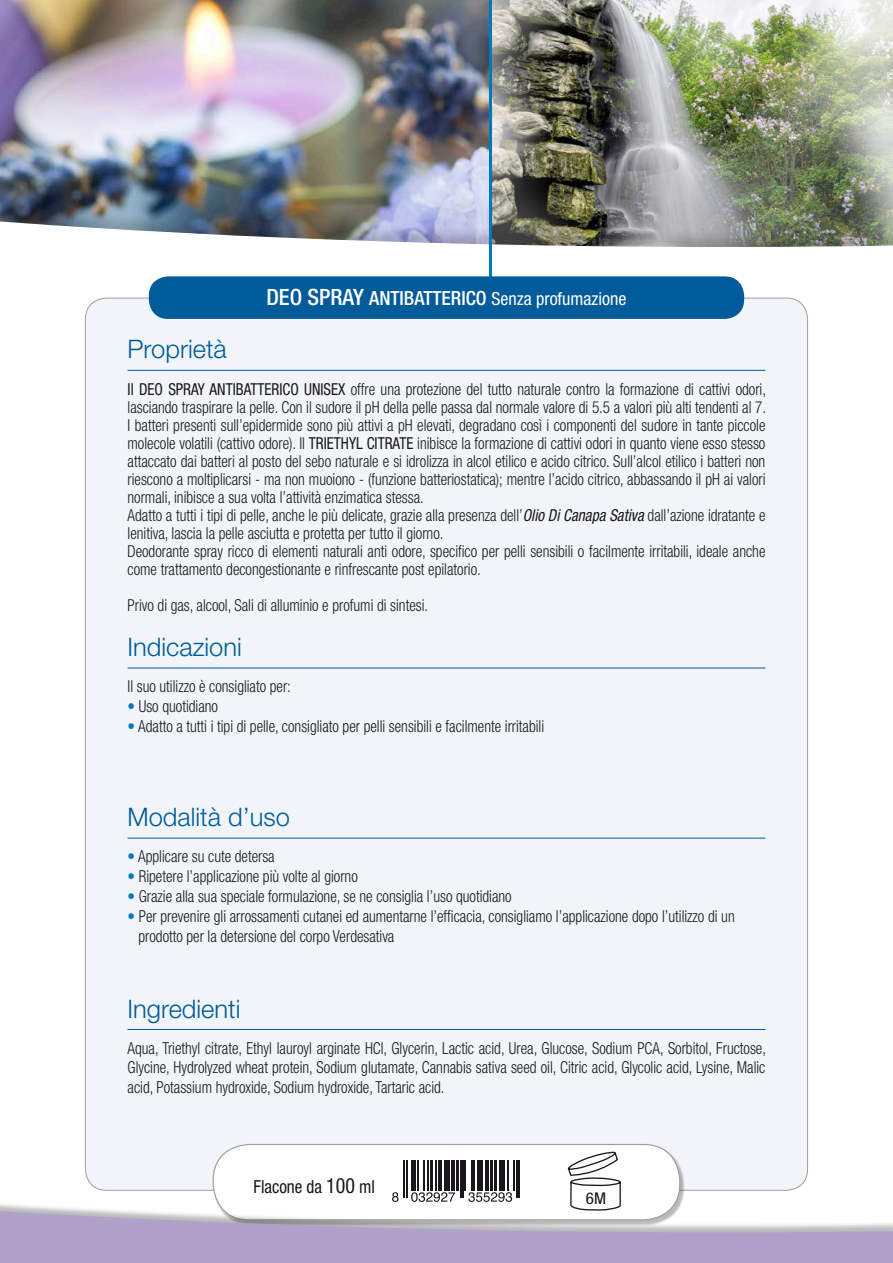
<style>
.page{position:relative;width:893px;height:1263px;background:#fff}
.page>*{position:absolute;margin:0;border:0;box-sizing:border-box;transform-origin:0 0}
.t1{font:300 25.5px "Helvetica Neue LT Std";color:#005b9a}
.t2{font:condensed 18px "Helvetica Neue LT Std";color:#fff}
.t3{font:condensed 18px "Helvetica Neue LT Std";color:#1a171c;scale:.95 1}
.t4{font:300 condensed 16.5px/18px "Helvetica Neue LT Std";color:#1a171c;scale:.92 1}
.t5{font:condensed 16.2px "Helvetica Neue LT Std";color:#1a171c;scale:1.06 1}
.s1{font-weight:500;font-size:22.5px}
.s2{font-weight:500;font-size:19.5px}
.s3{font-weight:400}
.s4{font-weight:400;font-style:italic}
.s5{color:#0076bd}
.s6{font-size:21px}
</style>
<div class="page">
<img style="left:0;top:0;width:489px;height:203px">
<img style="left:492px;top:0;width:401px;height:203px">
<div style="left:0;top:203px;width:893px;height:97px;background:#1a171c;opacity:.2"></div>
<img style="left:0;top:220px;width:893px;height:79px">
<hr style="left:489px;top:0;width:3px;height:300px;background:#0076bd">
<div style="left:85px;top:298px;width:722px;height:892px;background:#f1f5fa;border-radius:21px"></div>
<div style="left:149px;top:276px;width:595px;height:43px;background:#005b9a;border-radius:20px"></div>
<hr style="left:128px;top:370px;width:637px;height:1px;background:#005b9a">
<hr style="left:128px;top:838px;width:637px;height:1px;background:#005b9a">
<hr style="left:128px;top:668px;width:637px;height:1px;background:#005b9a">
<hr style="left:128px;top:1029px;width:637px;height:1px;background:#005b9a">
<div style="left:214px;top:1145px;width:471px;height:80px;background:#1a171c;opacity:.3"></div>
<div style="left:213px;top:1144px;width:467px;height:76px;background:#fff;border-radius:36px"></div>
<div style="left:213px;top:1144px;width:467px;height:76px;border:1px solid #9d9ea0;border-radius:36px"></div>
<svg style="left:567px;top:1151px;width:54px;height:49px"></svg>
<hr style="left:404px;top:1160px;width:1px;height:31px;background:#1a171c">
<hr style="left:406px;top:1160px;width:2px;height:31px;background:#1a171c">
<hr style="left:411px;top:1160px;width:3px;height:31px;background:#1a171c">
<hr style="left:415px;top:1160px;width:1px;height:31px;background:#1a171c">
<hr style="left:417px;top:1160px;width:1px;height:31px;background:#1a171c">
<hr style="left:423px;top:1160px;width:2px;height:31px;background:#1a171c">
<hr style="left:427px;top:1160px;width:1px;height:31px;background:#1a171c">
<hr style="left:431px;top:1160px;width:2px;height:31px;background:#1a171c">
<hr style="left:436px;top:1160px;width:1px;height:31px;background:#1a171c">
<hr style="left:438px;top:1160px;width:4px;height:31px;background:#1a171c">
<hr style="left:444px;top:1160px;width:2px;height:31px;background:#1a171c">
<hr style="left:448px;top:1160px;width:2px;height:31px;background:#1a171c">
<hr style="left:451px;top:1160px;width:4px;height:31px;background:#1a171c">
<hr style="left:456px;top:1160px;width:3px;height:31px;background:#1a171c">
<hr style="left:460px;top:1160px;width:1px;height:31px;background:#1a171c">
<hr style="left:462px;top:1160px;width:2px;height:31px;background:#1a171c">
<hr style="left:465px;top:1160px;width:1px;height:31px;background:#1a171c">
<hr style="left:471px;top:1160px;width:1px;height:31px;background:#1a171c">
<hr style="left:473px;top:1160px;width:2px;height:31px;background:#1a171c">
<hr style="left:477px;top:1160px;width:4px;height:31px;background:#1a171c">
<hr style="left:482px;top:1160px;width:1px;height:31px;background:#1a171c">
<hr style="left:485px;top:1160px;width:4px;height:31px;background:#1a171c">
<hr style="left:490px;top:1160px;width:3px;height:31px;background:#1a171c">
<hr style="left:494px;top:1160px;width:2px;height:31px;background:#1a171c">
<hr style="left:499px;top:1160px;width:4px;height:31px;background:#1a171c">
<hr style="left:504px;top:1160px;width:1px;height:31px;background:#1a171c">
<hr style="left:507px;top:1160px;width:2px;height:31px;background:#1a171c">
<hr style="left:513px;top:1160px;width:2px;height:31px;background:#1a171c">
<hr style="left:516px;top:1160px;width:1px;height:31px;background:#1a171c">
<hr style="left:518px;top:1160px;width:2px;height:31px;background:#1a171c">
<svg style="left:392px;top:1192px;width:6px;height:8px"></svg>
<svg style="left:404px;top:1191px;width:116px;height:9px"></svg>
<div style="left:0;top:1200px;width:893px;height:63px;background:#1a171c;opacity:.3"></div>
<svg style="left:0;top:1210px;width:893px;height:53px;fill:#b1a1ca"></svg>
<p class="t2" style="left:266px;top:288px;width:362px"><span class="s1">DEO SPRAY</span> <span class="s2">ANTIBATTERICO</span> Senza profumazione</p>
<h1 class="t1" style="left:128px;top:334px;width:101px">Proprietà</h1>
<p class="t4" style="left:128px;top:379px;width:695px"><span class="s3">Il DEO SPRAY ANTIBATTERICO UNISEX</span> offre una protezione del tutto naturale contro la formazione di cattivi odori, lasciando traspirare la pelle. Con il sudore il pH della pelle passa dal normale valore di 5.5 a valori più alti tendenti al 7.<br>I batteri presenti sull’epidermide sono più attivi a pH elevati, degradano così i componenti del sudore in tante piccole molecole volatili (cattivo odore). Il <span class="s3">TRIETHYL CITRATE</span> inibisce la formazione di cattivi odori in quanto viene esso stesso attaccato dai batteri al posto del sebo naturale e si idrolizza in alcol etilico e acido citrico. Sull’alcol etilico i batteri non riescono a moltiplicarsi ‐ ma non muoiono ‐ (funzione batteriostatica); mentre l’acido citrico, abbassando il pH ai valori normali, inibisce a sua volta l’attività enzimatica stessa.<br>Adatto a tutti i tipi di pelle, anche le più delicate, grazie alla presenza dell’<span class="s4">Olio Di Canapa Sativa</span> dall’azione idratante e lenitiva, lascia la pelle asciutta e protetta per tutto il giorno.<br>Deodorante spray ricco di elementi naturali anti odore, specifico per pelli sensibili o facilmente irritabili, ideale anche come trattamento decongestionante e rinfrescante post epilatorio.</p>
<p class="t4" style="left:128px;top:596px;width:328px">Privo di gas, alcool, Sali di alluminio e profumi di sintesi.</p>
<h1 class="t1" style="left:128px;top:631px;width:116px">Indicazioni</h1>
<p class="t4" style="left:128px;top:677px;width:179px">Il suo utilizzo è consigliato per:</p>
<p class="t4" style="left:128px;top:697px;width:100px"><span class="s5">•</span> Uso quotidiano</p>
<p class="t4" style="left:128px;top:717px;width:454px"><span class="s5">•</span> Adatto a tutti i tipi di pelle, consigliato per pelli sensibili e facilmente irritabili</p>
<h1 class="t1" style="left:128px;top:801px;width:164px">Modalità d’uso</h1>
<p class="t4" style="left:128px;top:847px;width:162px"><span class="s5">•</span> Applicare su cute detersa</p>
<p class="t4" style="left:128px;top:867px;width:252px"><span class="s5">•</span> Ripetere l’applicazione più volte al giorno</p>
<p class="t4" style="left:128px;top:887px;width:419px"><span class="s5">•</span> Grazie alla sua speciale formulazione, se ne consiglia l’uso quotidiano</p>
<p class="t4" style="left:138px;top:906px;width:650px;line-height:19.8px;text-indent:-11px"><span class="s5">•</span> Per prevenire gli arrossamenti cutanei ed aumentarne l’efficacia, consigliamo l’applicazione dopo l’utilizzo di un prodotto per la detersione del corpo Verdesativa</p>
<h1 class="t1" style="left:128px;top:993px;width:114px">Ingredienti</h1>
<p class="t4" style="left:128px;top:1038px;width:695px;line-height:19.8px;text-align:justify">Aqua, Triethyl citrate, Ethyl lauroyl arginate HCl, Glycerin, Lactic acid, Urea, Glucose, Sodium PCA, Sorbitol, Fructose, Glycine, Hydrolyzed wheat protein, Sodium glutamate, Cannabis sativa seed oil, Citric acid, Glycolic acid, Lysine, Malic acid, Potassium hydroxide, Sodium hydroxide, Tartaric acid.</p>
<p class="t3" style="left:253px;top:1176px;width:129px">Flacone da <span class="s6">100</span> ml</p>
<p class="t5" style="left:586px;top:1188px;width:21px">6M</p>
</div>
